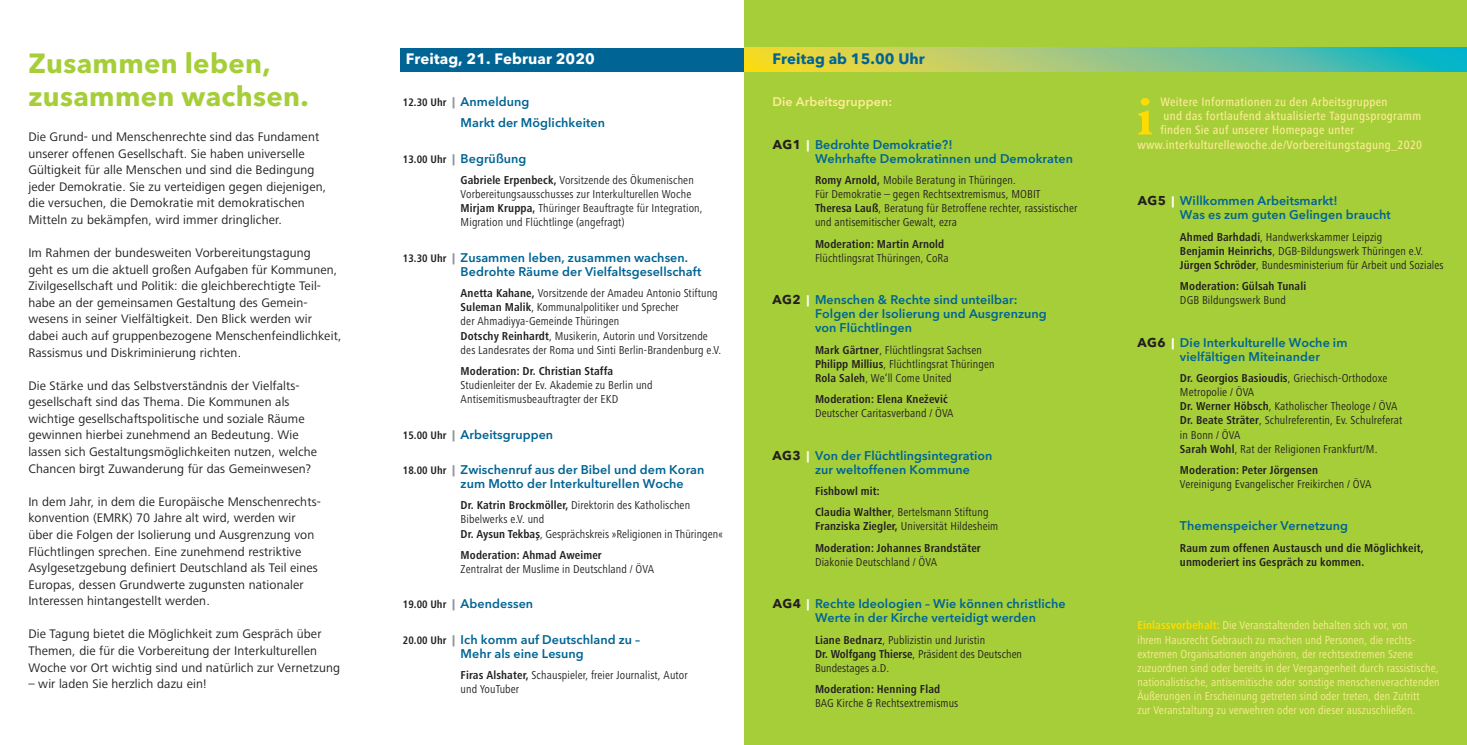
<style>
.page{position:relative;width:1467px;height:745px;background:#fff}
.page>*{position:absolute;margin:0;border:0;box-sizing:border-box;transform-origin:0 0}
.t1{font:700 55.38px "Bembo";color:#ffdc01}
.t2{font:700 27.5px/32.5px "Avenir Next";letter-spacing:.015em;color:#a6ce39}
.t3{font:700 15px "Avenir Next";letter-spacing:.005em;color:#fff}
.t4{font:700 15px "Avenir Next";letter-spacing:.005em;color:#006494}
.t5{font:12.75px/16.6px "Frutiger Next LT";letter-spacing:.01em;color:#231f20}
.t6{font:600 12.5px/14.1px "Avenir Next";letter-spacing:.005em;color:#006494}
.t7{font:500 condensed 12.5px "Frutiger Next LT";letter-spacing:.025em;color:#ffec96}
.t8{font:600 12.5px "Avenir Next";letter-spacing:.005em;color:#ffec96}
.t9{font:condensed 11.88px/14.1px "Frutiger Next LT";letter-spacing:.01em;color:#231f20}
.t10{font:condensed 11.88px/14.1px "Frutiger Next LT";letter-spacing:.01em;color:#ffec96}
.t11{font:700 condensed 11.88px/21.1px "Frutiger Next LT";letter-spacing:.01em;color:#231f20}
.s1{font-family:"Frutiger Next LT";font-weight:700;font-stretch:condensed;font-size:11.25px;color:#231f20}
.s2{font-family:"Frutiger Next LT";font-weight:900;font-size:11.25px;color:#939598}
.s3{font-weight:700}
.s4{font-weight:700;font-size:12.75px;color:#231f20}
.s5{font-family:"Frutiger Next LT";font-weight:900;font-size:11.25px;color:#fff}
.s6{font-weight:400}
.s7{font-weight:700;color:#ffdc01}
</style>
<div class="page">
<div style="left:744px;top:0;width:723px;height:744px;background:#a6ce39"></div>
<div style="left:400px;top:48px;width:1067px;height:23px;background:#006494"></div>
<svg style="left:744px;top:48px;width:723px;height:23px;background:#8fc683"></svg>
<h2 class="t2" style="left:28px;top:50px;width:282px">Zusammen leben, zusammen wachsen.</h2>
<p class="t5" style="left:28px;top:129px;width:299px">Die Grund- und Menschenrechte sind das Fundament unserer offenen Gesellschaft. Sie haben universelle Gültigkeit für alle Menschen und sind die Bedingung jeder Demokratie. Sie zu verteidigen gegen diejenigen, die versuchen, die Demokratie mit demokratischen Mitteln zu bekämpfen, wird immer dringlicher.</p>
<p class="t5" style="left:28px;top:245px;width:315px">Im Rahmen der bundesweiten Vorbereitungstagung<br>geht es um die aktuell großen Aufgaben für Kommunen, Zivil gesellschaft und Politik: die gleichberechtigte Teil - habe an der gemeinsamen Gestaltung des Gemein&shy;wesens in seiner Vielfältigkeit. Den Blick werden wir dabei auch auf gruppenbezogene Menschenfeindlichkeit, Rassismus und Diskriminierung richten.</p>
<p class="t5" style="left:28px;top:378px;width:290px">Die Stärke und das Selbstverständnis der Vielfalts - gesellschaft sind das Thema. Die Kommunen als wichtige gesellschaftspolitische und soziale Räume gewinnen hierbei zunehmend an Bedeutung. Wie lassen sich Gestaltungsmöglichkeiten nutzen, welche Chancen birgt Zuwanderung für das Gemeinwesen?</p>
<p class="t5" style="left:28px;top:494px;width:294px">In dem Jahr, in dem die Europäische Menschenrechts - konvention (EMRK) 70 Jahre alt wird, werden wir über die Folgen der Isolierung und Ausgrenzung von Flüchtlingen sprechen. Eine zunehmend restriktive Asylgesetzgebung definiert Deutschland als Teil eines Europas, dessen Grundwerte zugunsten nationaler Interessen hintangestellt werden.</p>
<p class="t5" style="left:28px;top:626px;width:313px">Die Tagung bietet die Möglichkeit zum Gespräch über<br>Themen, die für die Vorbereitung der Interkulturellen<br>Woche vor Ort wichtig sind und natürlich zur Vernetzung</p>
<p class="t5" style="left:28px;top:676px;width:180px">– wir laden Sie herzlich dazu ein!</p>
<p class="t3" style="left:406px;top:52px;width:191px">Freitag, 21. Februar 2020</p>
<p class="t6" style="left:461px;top:92px;width:146px;line-height:21.2px;text-indent:-58px"><span class="s1">12.30 Uhr</span> <span class="s2">|</span> Anmeldung<br>Markt der Möglichkeiten</p>
<p class="t6" style="left:403px;top:152px;width:125px"><span class="s1">13.00 Uhr</span> <span class="s2">|</span> Begrüßung</p>
<p class="t9" style="left:461px;top:174px;width:244px"><span class="s3">Gabriele Erpenbeck,</span> Vorsitzende des Ökumenischen Vorbereitungsausschusses zur Interkulturellen Woche <span class="s3">Mirjam Kruppa,</span> Thüringer Beauftragte für Integration, Migration und Flüchtlinge (angefragt)</p>
<p class="t6" style="left:461px;top:251px;width:242px;text-indent:-58px"><span class="s1">13.30 Uhr</span> <span class="s2">|</span> Zusammen leben, zusammen wachsen.<br>Bedrohte Räume der Vielfaltsgesellschaft</p>
<p class="t9" style="left:461px;top:287px;width:262px"><span class="s3">Anetta Kahane,</span> Vorsitzende der Amadeu Antonio Stiftung <span class="s3">Suleman Malik</span>, Kommunalpolitiker und Sprecher<br>der Ahmadiyya-Gemeinde Thüringen<br><span class="s3">Dotschy Reinhardt</span>, Musikerin, Autorin und Vorsitzende des Landesrates der Roma und Sinti Berlin-Brandenburg e.V.</p>
<p class="t11" style="left:461px;top:361px;width:154px">Moderation: Dr. Christian Staffa</p>
<p class="t9" style="left:461px;top:379px;width:194px">Studienleiter der Ev. Akademie zu Berlin und<br>Antisemitismusbeauftragter der EKD</p>
<p class="t6" style="left:403px;top:428px;width:152px"><span class="s1">15.00 Uhr</span> <span class="s2">|</span> Arbeitsgruppen</p>
<p class="t6" style="left:461px;top:463px;width:245px;text-indent:-58px"><span class="s1">18.00 Uhr</span> <span class="s2">|</span> Zwischenruf aus der Bibel und dem Koran zum Motto der Interkulturellen Woche</p>
<p class="t9" style="left:461px;top:499px;width:264px"><span class="s3">Dr. Katrin Brockmöller,</span> Direktorin des Katholischen<br>Bibelwerks e.V. und<br><span class="s3">Dr. Aysun Tekba¸s</span>, Gesprächskreis »Religionen in Thüringen«</p>
<p class="t11" style="left:461px;top:545px;width:143px">Moderation: Ahmad Aweimer</p>
<p class="t9" style="left:461px;top:562px;width:195px">Zentralrat der Muslime in Deutschland / ÖVA</p>
<p class="t6" style="left:403px;top:597px;width:132px"><span class="s1">19.00 Uhr</span> <span class="s2">|</span> Abendessen</p>
<p class="t6" style="left:403px;top:633px;width:239px;text-align:center"><span class="s1">20.00 Uhr</span> <span class="s2">|</span> Ich komm auf Deutschland zu –<br>Mehr als eine Lesung</p>
<p class="t9" style="left:461px;top:668px;width:229px"><span class="s3">Firas Alshater,</span> Schauspieler, freier Journalist, Autor und YouTuber</p>
<p class="t4" style="left:772px;top:52px;width:154px">Freitag ab 15.00 Uhr</p>
<p class="t8" style="left:772px;top:97px;width:121px">Die Arbeitsgruppen:</p>
<p class="t6" style="left:815px;top:138px;width:260px;text-indent:-42px"><span class="s4">AG1</span> <span class="s5">|</span> Bedrohte Demokratie?!<br>Wehrhafte Demokratinnen und Demokraten</p>
<p class="t9" style="left:815px;top:174px;width:264px"><span class="s3">Romy Arnold,</span> Mobile Beratung in Thüringen.<br>Für Demokratie – gegen Rechtsextremismus, MOBIT <span class="s3">Theresa Lauß</span>, Beratung für Betroffene rechter, rassistischer und antisemitischer Gewalt, ezra</p>
<p class="t11" style="left:815px;top:234px;width:131px">Moderation: Martin Arnold</p>
<p class="t9" style="left:815px;top:251px;width:135px">Flüchtlingsrat Thüringen, CoRa</p>
<p class="t6" style="left:815px;top:294px;width:233px;text-indent:-43px"><span class="s4">AG2</span> <span class="s5">|</span> Menschen &amp; Rechte sind unteilbar:<br>Folgen der Isolierung und Ausgrenzung von Flüchtlingen</p>
<p class="t9" style="left:815px;top:343px;width:181px"><span class="s3">Mark Gärtner</span>, Flüchtlingsrat Sachsen<br><span class="s3">Philipp Millius</span>, Flüchtlingsrat Thüringen<br><span class="s3">Rola Saleh</span>, We‘ll Come United</p>
<p class="t11" style="left:815px;top:389px;width:134px">Moderation: Elena Kneževi´c</p>
<p class="t9" style="left:815px;top:407px;width:140px">Deutscher Caritasverband / ÖVA</p>
<p class="t6" style="left:815px;top:449px;width:179px;text-indent:-43px"><span class="s4">AG3</span> <span class="s5">|</span> Von der Flüchtlingsintegration zur weltoffenen Kommune</p>
<p class="t11" style="left:815px;top:481px;width:175px">Fishbowl mit:<br>Claudia Walther<span class="s6">, Bertelsmann Stiftung</span></p>
<p class="t11" style="left:815px;top:516px;width:185px">Franziska Ziegler, <span class="s6">Universität Hildesheim<br></span>Moderation: Johannes Brandstäter</p>
<p class="t9" style="left:815px;top:555px;width:124px">Diakonie Deutschland / ÖVA</p>
<p class="t6" style="left:815px;top:597px;width:252px;text-indent:-42px"><span class="s4">AG4</span> <span class="s5">|</span> Rechte Ideologien – Wie können christliche<br>Werte in der Kirche verteidigt werden</p>
<p class="t9" style="left:815px;top:633px;width:209px"><span class="s3">Liane Bednarz</span>, Publizistin und Juristin<br><span class="s3">Dr. Wolfgang Thierse</span>, Präsident des Deutschen<br>Bundestages a.D.</p>
<p class="t11" style="left:815px;top:679px;width:127px">Moderation: Henning Flad</p>
<p class="t9" style="left:815px;top:696px;width:145px">BAG Kirche &amp; Rechts extremismus</p>
<h1 class="t1" style="left:1137px;top:97px;width:18px">i</h1>
<p class="t7" style="left:1160px;top:97px;width:229px">Weitere Informationen zu den Arbeits gruppen</p>
<p class="t7" style="left:1163px;top:111px;width:259px">und das fortlaufend aktualisierte Tagungsprogramm</p>
<p class="t7" style="left:1160px;top:125px;width:195px">finden Sie auf unserer Homepage unter</p>
<p class="t7" style="left:1137px;top:140px;width:286px">www.interkulturellewoche.de/Vorbereitungstagung_2020</p>
<p class="t6" style="left:1180px;top:195px;width:212px;text-indent:-42px"><span class="s4">AG5</span> <span class="s5">|</span> Willkommen Arbeitsmarkt!<br>Was es zum guten Gelingen braucht</p>
<p class="t9" style="left:1180px;top:230px;width:265px"><span class="s3">Ahmed Barhdadi</span>, Handwerkskammer Leipzig<br><span class="s3">Benjamin Heinrichs</span>, DGB-Bildungswerk Thüringen e.V.<br><span class="s3">Jürgen Schröder</span>, Bundesministerium für Arbeit und Soziales</p>
<p class="t11" style="left:1180px;top:276px;width:128px">Moderation: Gülsah Tunali</p>
<p class="t9" style="left:1180px;top:294px;width:108px">DGB Bildungswerk Bund</p>
<p class="t6" style="left:1180px;top:336px;width:169px;text-indent:-43px"><span class="s4">AG6</span> <span class="s5">|</span> Die Interkulturelle Woche im vielfältigen Miteinander</p>
<p class="t9" style="left:1180px;top:371px;width:224px"><span class="s3">Dr. Georgios Basioudis</span>, Griechisch-Orthodoxe Metropolie / ÖVA<br><span class="s3">Dr. Werner Höbsch</span>, Katholischer Theologe / ÖVA <span class="s3">Dr. Beate Sträter</span>, Schulreferentin, Ev. Schulreferat in Bonn / ÖVA<br><span class="s3">Sarah Wohl</span>, Rat der Religionen Frankfurt/M.</p>
<p class="t11" style="left:1180px;top:460px;width:140px">Moderation: Peter Jörgensen</p>
<p class="t9" style="left:1180px;top:477px;width:193px">Vereinigung Evangelischer Freikirchen / ÖVA</p>
<p class="t6" style="left:1180px;top:520px;width:170px">Themenspeicher Vernetzung</p>
<p class="t11" style="left:1180px;top:541px;width:245px;line-height:14.1px">Raum zum offenen Austausch und die Möglichkeit, unmoderiert ins Gespräch zu kommen.</p>
<p class="t10" style="left:1137px;top:619px;width:304px"><span class="s7">Einlassvorbehalt:</span> Die Veranstaltenden behalten sich vor, von<br>ihrem Hausrecht Gebrauch zu machen und Personen, die rechts - extremen Organisationen angehören, der rechtsextremen Szene zuzuordnen sind oder bereits in der Vergangenheit durch rassistische, nationalistische, antisemitische oder sonstige menschenverachtenden Äußerungen in Erscheinung getreten sind oder treten, den Zutritt<br>zur Veranstaltung zu verwehren oder von dieser auszuschließen.</p>
</div>
